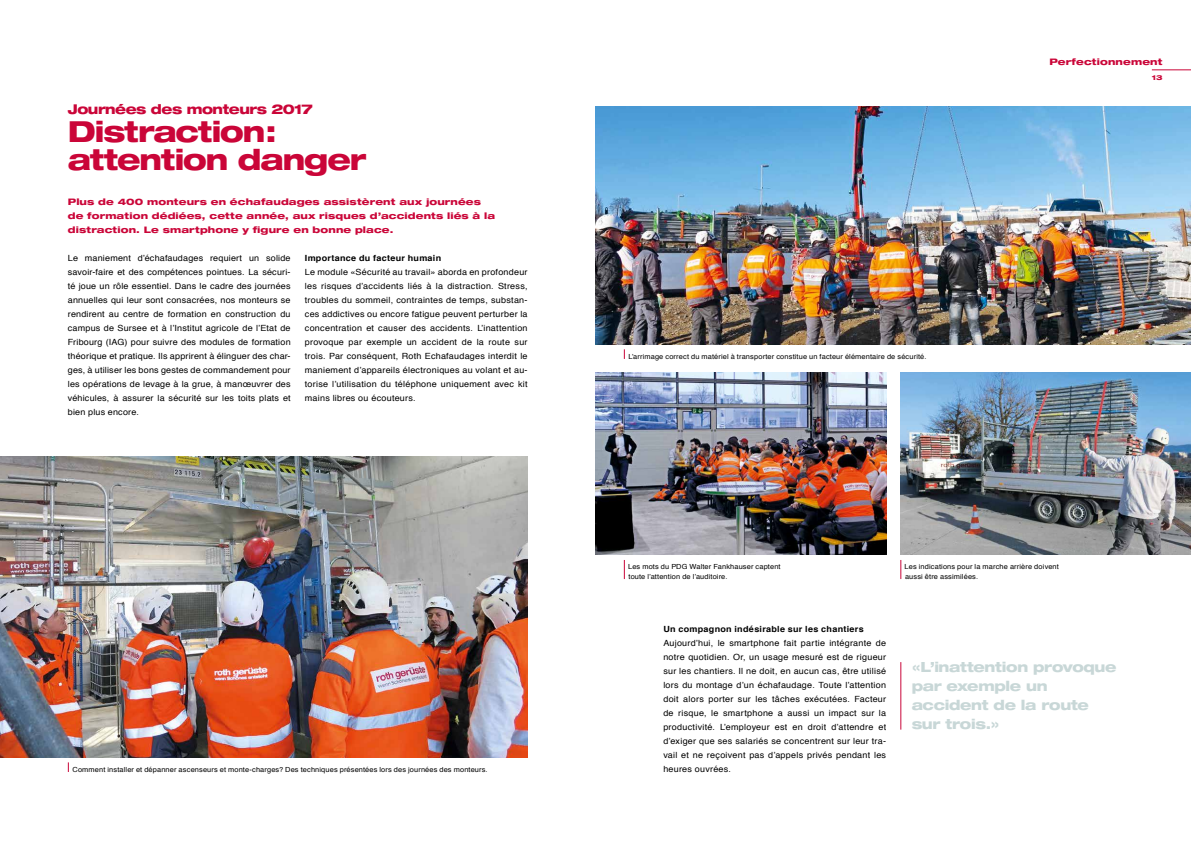
<style>
.page{position:relative;width:1191px;height:842px;background:#fff}
.page>*{position:absolute;margin:0;border:0;box-sizing:border-box;transform-origin:0 0}
.t1{font:800 expanded 29px/28px "Helvetica Neue";letter-spacing:-.035em;color:#ca0538}
.t2{font:800 expanded 14px/19px "Helvetica Neue";letter-spacing:-.025em;color:#c8d7d7}
.t3{font:800 expanded 13.5px "Helvetica Neue";letter-spacing:-.035em;color:#ca0538}
.t4{font:800 expanded 9px/14px "Helvetica Neue";letter-spacing:.015em;color:#ca0538;scale:1.06 1}
.t5{font:8.5px/14px "Helvetica";letter-spacing:.025em;color:#000;text-align:justify;scale:1.06 1}
.t6{font:700 8.5px "Helvetica";letter-spacing:.03em;color:#000;scale:1.06 1}
.t7{font:7px/10px "Helvetica";letter-spacing:.015em;color:#000;scale:1.06 1}
.t8{font:800 expanded 6.8px "Helvetica Neue";color:#ca0538;scale:1.06 1}
</style>
<div class="page">
<hr style="left:1151px;top:69px;width:40px;height:1px;background:#ca0538">
<img style="left:900px;top:373px;width:291px;height:182px">
<img style="left:595px;top:373px;width:291px;height:182px">
<img style="left:595px;top:107px;width:596px;height:238px">
<img style="left:0;top:457px;width:527px;height:301px">
<svg style="left:900px;top:560px;width:1px;height:19px"></svg>
<svg style="left:624px;top:560px;width:1px;height:19px"></svg>
<hr style="left:900px;top:662px;width:1px;height:68px;background:#ca0538">
<h3 class="t3" style="left:68px;top:100px;width:246px">Journées des monteurs 2017</h3>
<h1 class="t1" style="left:68px;top:116px;width:300px">Distraction: attention danger</h1>
<p class="t4" style="left:68px;top:194px;width:405px">Plus de 400 monteurs en échafaudages assistèrent aux journées de formation dédiées, cette année, aux risques d’accidents liés à la distraction. Le smartphone y figure en bonne place.</p>
<p class="t5" style="left:68px;top:250px;width:212px">Le maniement d’échafaudages requiert un solide savoir-faire et des compétences pointues. La sécuri&shy;té joue un rôle essentiel. Dans le cadre des journées annuelles qui leur sont consacrées, nos monteurs se rendirent au centre de formation en construction du campus de Sursee et à l’Institut agricole de l’Etat de Fribourg (IAG) pour suivre des modules de formation théorique et pratique. Ils apprirent à élinguer des char&shy;ges, à utiliser les bons gestes de commandement pour les opérations de levage à la grue, à manœuvrer des véhicules, à assurer la sécurité sur les toits plats et bien plus encore.</p>
<p class="t6" style="left:305px;top:252px;width:130px">Importance du facteur humain</p>
<p class="t5" style="left:305px;top:264px;width:212px">Le module «Sécurité au travail» aborda en profondeur les risques d’accidents liés à la distraction. Stress, troubles du sommeil, contraintes de temps, substan&shy;ces addictives ou encore fatigue peuvent perturber la concentration et causer des accidents. L’inattention provoque par exemple un accident de la route sur trois. Par conséquent, Roth Echafaudages interdit le maniement d’appareils électroniques au volant et au&shy;torise l’utilisation du téléphone uniquement avec kit mains libres ou écouteurs.</p>
<p class="t7" style="left:73px;top:764px;width:393px">Comment installer et dépanner ascenseurs et monte-charges? Des techniques présentées lors des journées des monteurs.</p>
<p class="t4" style="left:1049px;top:54px;width:108px">Perfectionnement</p>
<p class="t8" style="left:1151px;top:73px;width:12px">13</p>
<p class="t7" style="left:628px;top:351px;width:282px">L’arrimage correct du matériel à transporter constitue un facteur élémentaire de sécurité.</p>
<p class="t7" style="left:628px;top:561px;width:145px">Les mots du PDG Walter Fankhauser captent toute l’attention de l’auditoire.</p>
<p class="t6" style="left:663px;top:623px;width:191px">Un compagnon indésirable sur les chantiers</p>
<p class="t5" style="left:663px;top:635px;width:212px">Aujourd’hui, le smartphone fait partie intégrante de notre quotidien. Or, un usage mesuré est de rigueur sur les chantiers. Il ne doit, en aucun cas, être utilisé lors du montage d’un échafaudage. Toute l’attention doit alors porter sur les tâches exécutées. Facteur de risque, le smartphone a aussi un impact sur la productivité. L’employeur est en droit d’attendre et d’exiger que ses salariés se concentrent sur leur tra&shy;vail et ne reçoivent pas d’appels privés pendant les heures ouvrées.</p>
<p class="t7" style="left:904px;top:561px;width:147px">Les indications pour la marche arrière doivent aussi être assimilées.</p>
<h2 class="t2" style="left:911px;top:657px;width:206px">«L’inattention provoque par exemple un accident de la route sur trois.»</h2>
</div>
